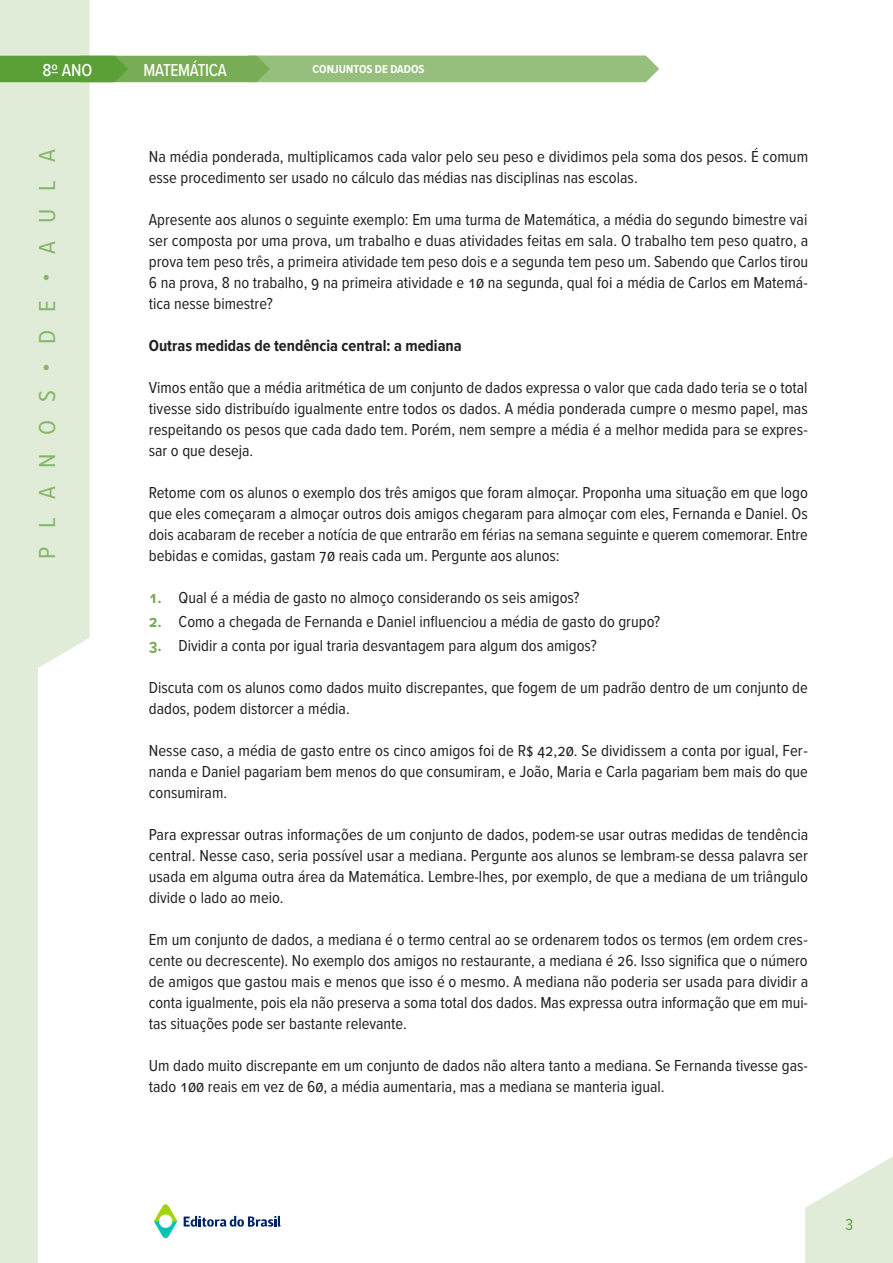
<style>
.page{position:relative;width:893px;height:1263px;background:#fff}
.page>*{position:absolute;margin:0;border:0;box-sizing:border-box;transform-origin:0 0}
.t1{font:24px "Proxima Nova Cond";letter-spacing:.73em;color:#87b569;scale:1.05 1}
.t2{font:500 18px "Proxima Nova Cond";letter-spacing:-.015em;color:#fff;scale:.95 1}
.t3{font:500 18px "Proxima Nova Cond";letter-spacing:-.015em;color:#fff}
.Corpo{font:16.5px/21px "Proxima Nova Cond";color:#231f20;text-align:justify}
.Des-TOPICO{font:700 16.5px "Proxima Nova Cond";color:#231f20}
.t4{font:16.5px "Proxima Nova Cond";color:#5b9f37}
.t5{font:700 12px "Proxima Nova Cond";color:#fff}
.s1{font-weight:700;color:#79ad55}
</style>
<div class="page">
<div style="left:38px;top:0;width:52px;height:668px;background:#e0ecd8"></div>
<svg style="left:805px;top:1156px;width:88px;height:107px"></svg>
<div style="left:0;top:0;width:38px;height:1263px;background:#e0ecd8"></div>
<svg style="left:154px;top:1204px;width:23px;height:34px"></svg>
<svg style="left:184px;top:1216px;width:97px;height:11px"></svg>
<svg style="left:0;top:56px;width:659px;height:26px;background:#85b568"></svg>
<p class="t3" style="left:43px;top:59px;width:52px">8º ANO</p>
<p class="t2" style="left:144px;top:59px;width:89px">MATEMÁTICA</p>
<p class="t5" style="left:313px;top:62px;width:113px">conjuntos de dados</p>
<h1 class="t1" style="left:33px;top:559px;width:392px;rotate:-90deg">PLANOS•DE•AULA</h1>
<p class="Corpo" style="left:149px;top:146px;width:661px">Na média ponderada, multiplicamos cada valor pelo seu peso e dividimos pela soma dos pesos. É comum esse procedimento ser usado no cálculo das médias nas disciplinas nas escolas.</p>
<p class="Corpo" style="left:149px;top:209px;width:661px">Apresente aos alunos o seguinte exemplo: Em uma turma de Matemática, a média do segundo bimestre vai ser composta por uma prova, um trabalho e duas atividades feitas em sala. O trabalho tem peso quatro, a prova tem peso três, a primeira atividade tem peso dois e a segunda tem peso um. Sabendo que Carlos tirou 6 na prova, 8 no trabalho, 9 na primeira atividade e 10 na segunda, qual foi a média de Carlos em Matemá&shy;tica nesse bimestre?</p>
<p class="Des-TOPICO" style="left:149px;top:336px;width:314px">Outras medidas de tendência central: a mediana</p>
<p class="Corpo" style="left:149px;top:377px;width:661px">Vimos então que a média aritmética de um conjunto de dados expressa o valor que cada dado teria se o total tivesse sido distribuído igualmente entre todos os dados. A média ponderada cumpre o mesmo papel, mas respeitando os pesos que cada dado tem. Porém, nem sempre a média é a melhor medida para se expres&shy;sar o que deseja.</p>
<p class="Corpo" style="left:149px;top:482px;width:660px">Retome com os alunos o exemplo dos três amigos que foram almoçar. Proponha uma situação em que logo que eles começaram a almoçar outros dois amigos chegaram para almoçar com eles, Fernanda e Daniel. Os dois acabaram de receber a notícia de que entrarão em férias na semana seguinte e querem comemorar. Entre bebidas e comidas, gastam 70 reais cada um. Pergunte aos alunos:</p>
<p class="Corpo" style="left:149px;top:587px;width:432px"><span class="s1">1.</span> Qual é a média de gasto no almoço considerando os seis amigos?</p>
<p class="Corpo" style="left:149px;top:611px;width:513px"><span class="s1">2.</span> Como a chegada de Fernanda e Daniel influenciou a média de gasto do grupo?</p>
<p class="Corpo" style="left:149px;top:635px;width:449px"><span class="s1">3.</span> Dividir a conta por igual traria desvantagem para algum dos amigos?</p>
<p class="Corpo" style="left:149px;top:677px;width:660px">Discuta com os alunos como dados muito discrepantes, que fogem de um padrão dentro de um conjunto de dados, podem distorcer a média.</p>
<p class="Corpo" style="left:149px;top:740px;width:661px">Nesse caso, a média de gasto entre os cinco amigos foi de R$ 42,20. Se dividissem a conta por igual, Fer&shy;nanda e Daniel pagariam bem menos do que consumiram, e João, Maria e Carla pagariam bem mais do que consumiram.</p>
<p class="Corpo" style="left:149px;top:824px;width:661px">Para expressar outras informações de um conjunto de dados, podem-se usar outras medidas de tendência central. Nesse caso, seria possível usar a mediana. Pergunte aos alunos se lembram-se dessa palavra ser usada em alguma outra área da Matemática. Lembre-lhes, por exemplo, de que a mediana de um triângulo divide o lado ao meio.</p>
<p class="Corpo" style="left:149px;top:929px;width:661px">Em um conjunto de dados, a mediana é o termo central ao se ordenarem todos os termos (em ordem cres&shy;cente ou decrescente). No exemplo dos amigos no restaurante, a mediana é 26. Isso significa que o número de amigos que gastou mais e menos que isso é o mesmo. A mediana não poderia ser usada para dividir a conta igualmente, pois ela não preserva a soma total dos dados. Mas expressa outra informação que em mui&shy;tas situações pode ser bastante relevante.</p>
<p class="Corpo" style="left:149px;top:1055px;width:661px">Um dado muito discrepante em um conjunto de dados não altera tanto a mediana. Se Fernanda tivesse gas&shy;tado 100 reais em vez de 60, a média aumentaria, mas a mediana se manteria igual.</p>
<p class="t4" style="left:845px;top:1212px;width:10px">3</p>
</div>
